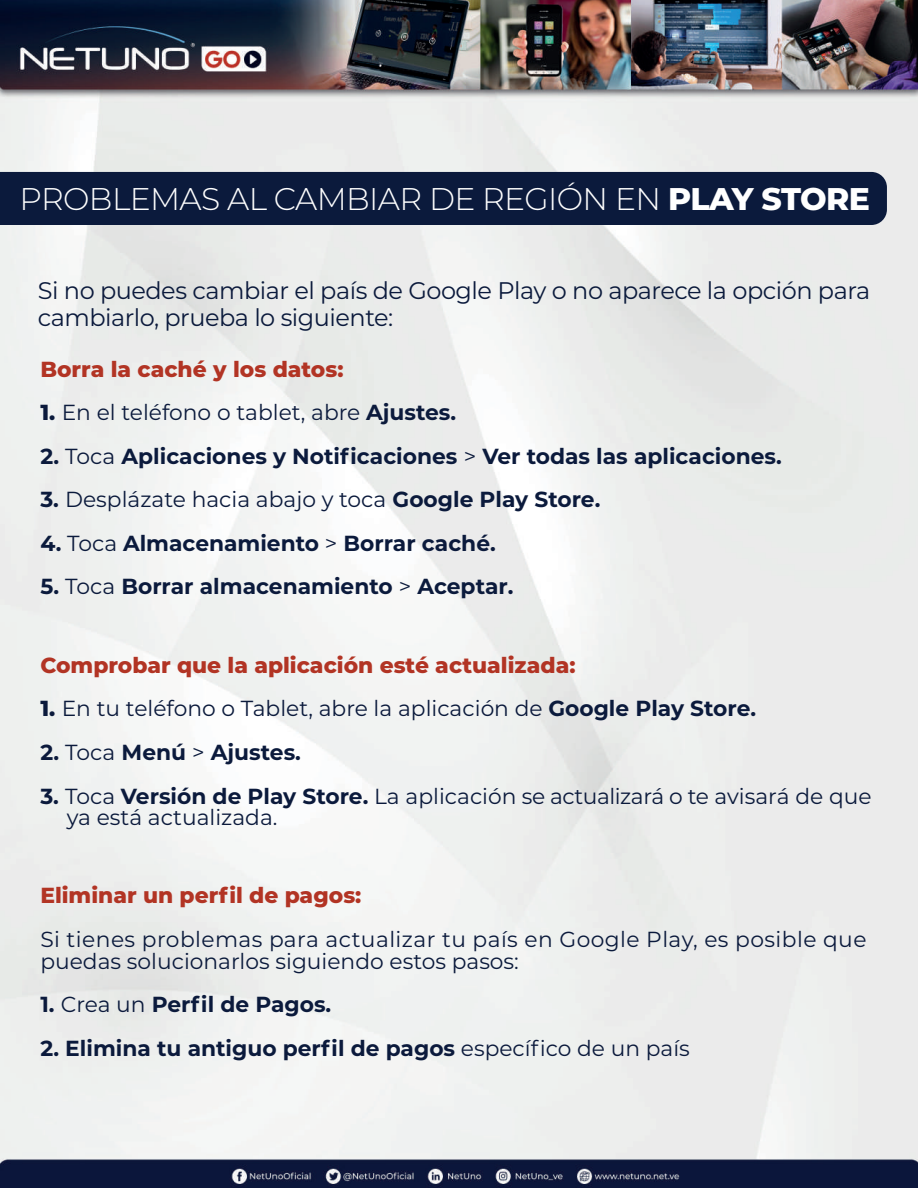
<style>
.page{position:relative;width:918px;height:1188px;background:#fff}
.page>*{position:absolute;margin:0;border:0;box-sizing:border-box;transform-origin:0 0}
.t1{font:300 31.35px "Montserrat";letter-spacing:-.02em;color:#fff}
.t2{font:24px/27px "Montserrat";letter-spacing:-.02em;color:#0b1a3c}
.t3{font:21.75px/21.8px "Montserrat";color:#0b1a3c}
.t4{font:700 21.75px "Montserrat";color:#0b1a3c}
.t5{font:21.75px/21.8px "Montserrat";letter-spacing:.02em;color:#0b1a3c}
.t6{font:800 21.75px "Montserrat";color:#b23424}
.s1{font-weight:800}
.s2{font-weight:700}
.s3{font-weight:400}
</style>
<div class="page">
<img style="left:0;top:0;width:918px;height:1188px">
<div style="left:0;top:172px;width:887px;height:53px;background:#0b1a3c"></div>
<h1 class="t1" style="left:20px;top:178px;width:852px">PROBLEMAS AL CAMBIAR DE REGIÓN EN <span class="s1">PLAY STORE</span></h1>
<p class="t2" style="left:38px;top:276px;width:834px">Si no puedes cambiar el país de Google Play o no aparece la opción para cambiarlo, prueba lo siguiente:</p>
<p class="t6" style="left:40px;top:353px;width:305px">Borra la caché y los datos:</p>
<p class="t3" style="left:40px;top:401px;width:417px"><span class="s1">1.</span> En el teléfono o tablet, abre <span class="s2">Ajustes.</span></p>
<p class="t4" style="left:40px;top:440px;width:743px">2. <span class="s3">Toca</span> Aplicaciones y Notificaciones <span class="s3">&gt;</span> Ver todas las aplicaciones.</p>
<p class="t3" style="left:40px;top:488px;width:561px"><span class="s2">3.</span> Desplázate hacia abajo y toca <span class="s2">Google Play Store.</span></p>
<p class="t4" style="left:40px;top:528px;width:457px">4. <span class="s3">Toca</span> Almacenamiento <span class="s3">&gt;</span> Borrar caché.</p>
<p class="t4" style="left:40px;top:571px;width:475px">5. <span class="s3">Toca</span> Borrar almacenamiento <span class="s3">&gt;</span> Aceptar.</p>
<p class="t6" style="left:40px;top:649px;width:537px">Comprobar que la aplicación esté actualizada:</p>
<p class="t3" style="left:40px;top:697px;width:717px"><span class="s1">1.</span> En tu teléfono o Tablet, abre la aplicación de <span class="s2">Google Play Store.</span></p>
<p class="t4" style="left:40px;top:737px;width:262px">2. <span class="s3">Toca</span> Menú <span class="s3">&gt;</span> Ajustes.</p>
<p class="t3" style="left:67px;top:784px;width:806px;text-indent:-26px"><span class="s2">3.</span> Toca <span class="s2">Versión de Play Store.</span> La aplicación se actualizará o te avisará de que ya está actualizada.</p>
<p class="t6" style="left:40px;top:880px;width:323px">Eliminar un perfil de pagos:</p>
<p class="t5" style="left:40px;top:928px;width:828px">Si tienes problemas para actualizar tu país en Google Play, es posible que puedas solucionarlos siguiendo estos pasos:</p>
<p class="t4" style="left:40px;top:989px;width:292px">1. <span class="s3">Crea un</span> Perfil de Pagos.</p>
<p class="t4" style="left:40px;top:1032px;width:651px">2. Elimina tu antiguo perfil de pagos <span class="s3">específico de un país</span></p>
</div>
